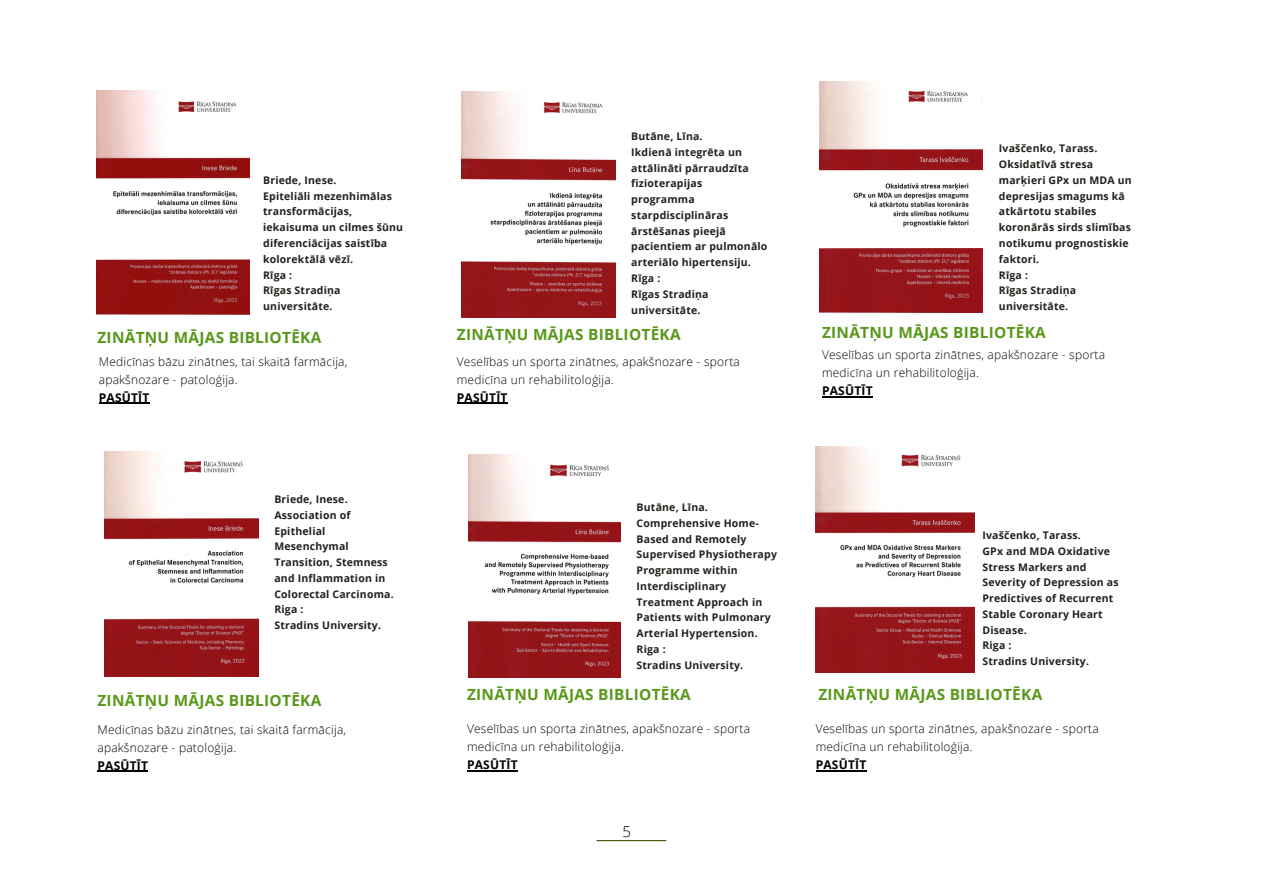
<style>
.page{position:relative;width:1263px;height:894px;background:#fff}
.page>*{position:absolute;margin:0;border:0;box-sizing:border-box;transform-origin:0 0}
.t1{font:700 15.45px "Open Sans";letter-spacing:.02em;color:#59981a}
.t2{font:300 15px "Open Sans";color:#000}
.t3{font:300 12px/18px "Open Sans";letter-spacing:.02em;color:#000}
.t4{font:700 12px "Open Sans";letter-spacing:.02em;color:#000}
.t5{font:700 10.5px/15.8px "Open Sans";letter-spacing:.02em;color:#22201b}
</style>
<div class="page">
<img style="left:96px;top:91px;width:153px;height:223px">
<img style="left:104px;top:451px;width:154px;height:225px">
<hr style="left:597px;top:839px;width:69px;height:1px;background:#3b5704">
<img style="left:461px;top:92px;width:154px;height:225px">
<img style="left:468px;top:454px;width:152px;height:222px">
<img style="left:816px;top:446px;width:158px;height:226px">
<img style="left:820px;top:82px;width:163px;height:230px">
<hr style="left:99px;top:403px;width:51px;height:1px;background:#000">
<hr style="left:97px;top:770px;width:51px;height:1px;background:#000">
<hr style="left:457px;top:403px;width:51px;height:1px;background:#000">
<hr style="left:467px;top:770px;width:51px;height:1px;background:#000">
<hr style="left:816px;top:770px;width:50px;height:1px;background:#000">
<hr style="left:822px;top:396px;width:51px;height:1px;background:#000">
<p class="t5" style="left:263px;top:172px;width:75px">Briede, Inese.</p>
<p class="t5" style="left:263px;top:188px;width:141px">Epiteliāli mezenhimālas transformācijas, iekaisuma un cilmes šūnu diferenciācijas saistība kolorektālā vēzī.</p>
<p class="t5" style="left:263px;top:266px;width:31px">Rīga :</p>
<p class="t5" style="left:263px;top:282px;width:79px">Rīgas Stradiņa universitāte.</p>
<p class="t1" style="left:97px;top:327px;width:225px">ZINĀTŅU MĀJAS BIBLIOTĒKA</p>
<p class="t3" style="left:99px;top:352px;width:250px">Medicīnas bāzu zinātnes, tai skaitā farmācija, apakšnozare - patoloģija.</p>
<p class="t4" style="left:99px;top:389px;width:52px">PASŪTĪT</p>
<p class="t5" style="left:274px;top:491px;width:75px">Briede, Inese.</p>
<p class="t5" style="left:274px;top:507px;width:121px">Association of<br>Epithelial<br>Mesenchymal<br>Transition, Stemness and Inflammation in<br>Colorectal Carcinoma.</p>
<p class="t5" style="left:274px;top:601px;width:31px">Riga :</p>
<p class="t5" style="left:274px;top:617px;width:108px">Stradins University.</p>
<p class="t1" style="left:97px;top:689px;width:225px">ZINĀTŅU MĀJAS BIBLIOTĒKA</p>
<p class="t3" style="left:97px;top:719px;width:250px">Medicīnas bāzu zinātnes, tai skaitā farmācija, apakšnozare - patoloģija.</p>
<p class="t4" style="left:97px;top:756px;width:52px">PASŪTĪT</p>
<p class="t5" style="left:631px;top:128px;width:73px">Butāne, Līna.</p>
<p class="t5" style="left:631px;top:144px;width:138px">Ikdienā integrēta un attālināti pārraudzīta fizioterapijas programma starpdisciplināras ārstēšanas pieejā pacientiem ar pulmonālo arteriālo hipertensiju.</p>
<p class="t5" style="left:631px;top:270px;width:31px">Rīga :</p>
<p class="t5" style="left:631px;top:286px;width:79px">Rīgas Stradiņa universitāte.</p>
<p class="t1" style="left:457px;top:323px;width:225px">ZINĀTŅU MĀJAS BIBLIOTĒKA</p>
<p class="t3" style="left:457px;top:352px;width:285px">Veselības un sporta zinātnes, apakšnozare - sporta medicīna un rehabilitoloģija.</p>
<p class="t4" style="left:457px;top:389px;width:52px">PASŪTĪT</p>
<p class="t5" style="left:999px;top:140px;width:100px">Ivaščenko, Tarass.</p>
<p class="t5" style="left:999px;top:156px;width:134px">Oksidatīvā stresa marķieri GPx un MDA un depresijas smagums kā atkārtotu stabiles koronārās sirds slimības notikumu prognostiskie faktori.</p>
<p class="t5" style="left:999px;top:266px;width:31px">Rīga :</p>
<p class="t5" style="left:999px;top:282px;width:79px">Rīgas Stradiņa universitāte.</p>
<p class="t1" style="left:822px;top:321px;width:225px">ZINĀTŅU MĀJAS BIBLIOTĒKA</p>
<p class="t3" style="left:822px;top:345px;width:285px">Veselības un sporta zinātnes, apakšnozare - sporta medicīna un rehabilitoloģija.</p>
<p class="t4" style="left:822px;top:382px;width:52px">PASŪTĪT</p>
<p class="t5" style="left:637px;top:499px;width:73px">Butāne, Līna.</p>
<p class="t5" style="left:637px;top:514px;width:142px">Comprehensive Home-<br>Based and Remotely<br>Supervised Physiotherapy<br>Programme within<br>Interdisciplinary<br>Treatment Approach in<br>Patients with Pulmonary<br>Arterial Hypertension.</p>
<p class="t5" style="left:637px;top:640px;width:31px">Riga :</p>
<p class="t5" style="left:637px;top:656px;width:108px">Stradins University.</p>
<p class="t1" style="left:467px;top:682px;width:225px">ZINĀTŅU MĀJAS BIBLIOTĒKA</p>
<p class="t3" style="left:467px;top:719px;width:285px">Veselības un sporta zinātnes, apakšnozare - sporta medicīna un rehabilitoloģija.</p>
<p class="t4" style="left:467px;top:756px;width:52px">PASŪTĪT</p>
<p class="t2" style="left:623px;top:820px;width:10px">5</p>
<p class="t5" style="left:982px;top:527px;width:100px">Ivaščenko, Tarass.</p>
<p class="t5" style="left:982px;top:543px;width:138px">GPx and MDA Oxidative<br>Stress Markers and<br>Severity of Depression as<br>Predictives of Recurrent<br>Stable Coronary Heart<br>Disease.</p>
<p class="t5" style="left:982px;top:637px;width:31px">Riga :</p>
<p class="t5" style="left:982px;top:653px;width:108px">Stradins University.</p>
<p class="t1" style="left:818px;top:682px;width:225px">ZINĀTŅU MĀJAS BIBLIOTĒKA</p>
<p class="t3" style="left:816px;top:719px;width:285px">Veselības un sporta zinātnes, apakšnozare - sporta medicīna un rehabilitoloģija.</p>
<p class="t4" style="left:816px;top:756px;width:52px">PASŪTĪT</p>
</div>
